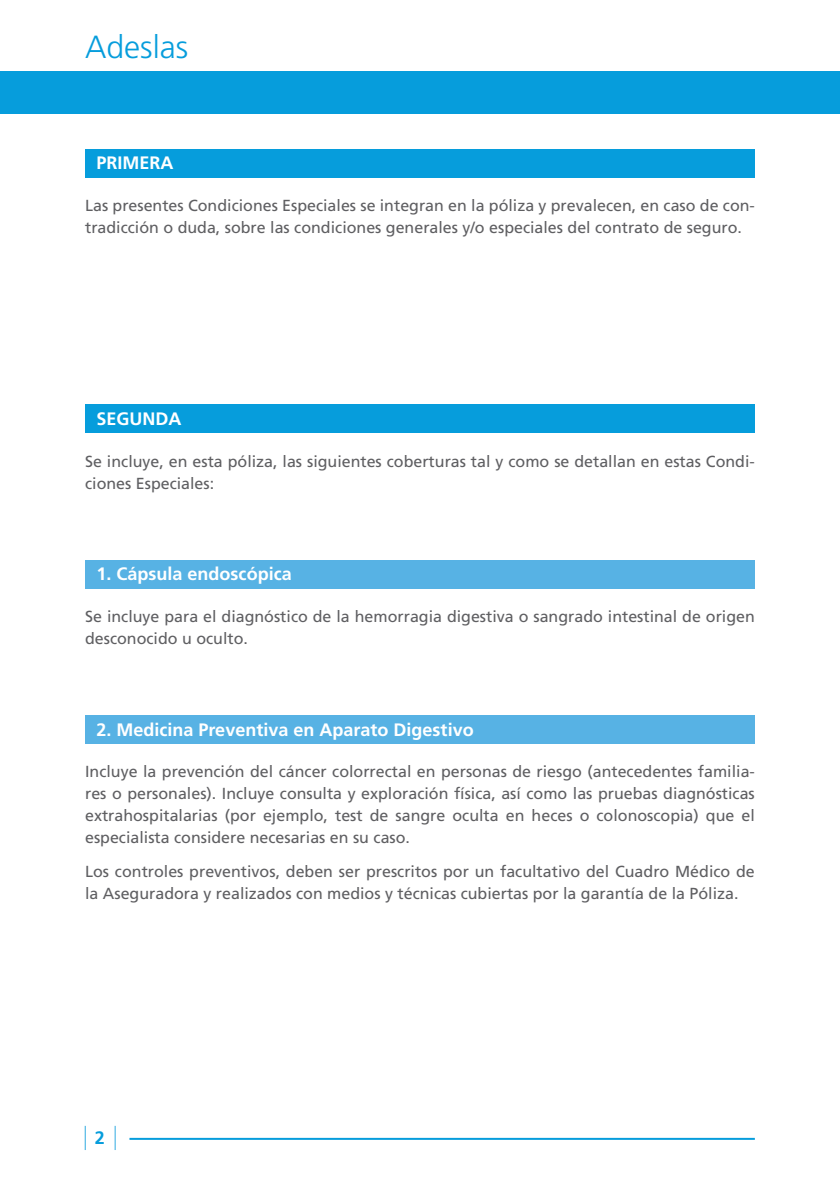
<style>
.page{position:relative;width:840px;height:1191px;background:#fff}
.page>*{position:absolute;margin:0;border:0;box-sizing:border-box;transform-origin:0 0}
.t1{font:300 32px "Frutiger";color:#069ddc}
.t2{font:700 18px "Frutiger";color:#fff}
.t3{font:700 18px "Frutiger";color:#069ddc}
.t4{font:16px/22px "Frutiger";color:#5f5f62}
</style>
<div class="page">
<div style="left:0;top:71px;width:839px;height:43px;background:#069ddc"></div>
<svg style="left:115px;top:1125px;width:1px;height:25px"></svg>
<svg style="left:85px;top:1125px;width:1px;height:25px"></svg>
<hr style="left:129px;top:1137px;width:625px;height:2px;background:#069ddc">
<div style="left:85px;top:149px;width:669px;height:29px;background:#069ddc"></div>
<div style="left:85px;top:405px;width:669px;height:28px;background:#069ddc"></div>
<div style="left:85px;top:560px;width:669px;height:28px;background:#57b2e4"></div>
<div style="left:85px;top:715px;width:669px;height:29px;background:#57b2e4"></div>
<h1 class="t1" style="left:85px;top:29px;width:105px">Adeslas</h1>
<p class="t2" style="left:96px;top:152px;width:79px">PRIMERA</p>
<p class="t4" style="left:85px;top:194px;width:671px">Las presentes Condiciones Especiales se integran en la póliza y prevalecen, en caso de con&shy;tradicción o duda, sobre las condiciones generales y/o especiales del contrato de seguro.</p>
<p class="t2" style="left:96px;top:408px;width:86px">SEGUNDA</p>
<p class="t4" style="left:85px;top:450px;width:670px">Se incluye, en esta póliza, las siguientes coberturas tal y como se detallan en estas Condi&shy;ciones Especiales:</p>
<p class="t2" style="left:96px;top:563px;width:197px">1. Cápsula endoscópica</p>
<p class="t4" style="left:85px;top:605px;width:671px">Se incluye para el diagnóstico de la hemorragia digestiva o sangrado intestinal de origen desconocido u oculto.</p>
<p class="t2" style="left:96px;top:719px;width:378px">2. Medicina Preventiva en Aparato Digestivo</p>
<p class="t4" style="left:85px;top:760px;width:671px;text-align:justify">Incluye la prevención del cáncer colorrectal en personas de riesgo (antecedentes familia&shy;res o personales). Incluye consulta y exploración física, así como las pruebas diagnósticas extrahospitalarias (por ejemplo, test de sangre oculta en heces o colonoscopia) que el especialista considere necesarias en su caso.</p>
<p class="t4" style="left:85px;top:860px;width:670px">Los controles preventivos, deben ser prescritos por un facultativo del Cuadro Médico de la Aseguradora y realizados con medios y técnicas cubiertas por la garantía de la Póliza.</p>
<p class="t3" style="left:95px;top:1127px;width:12px">2</p>
</div>
